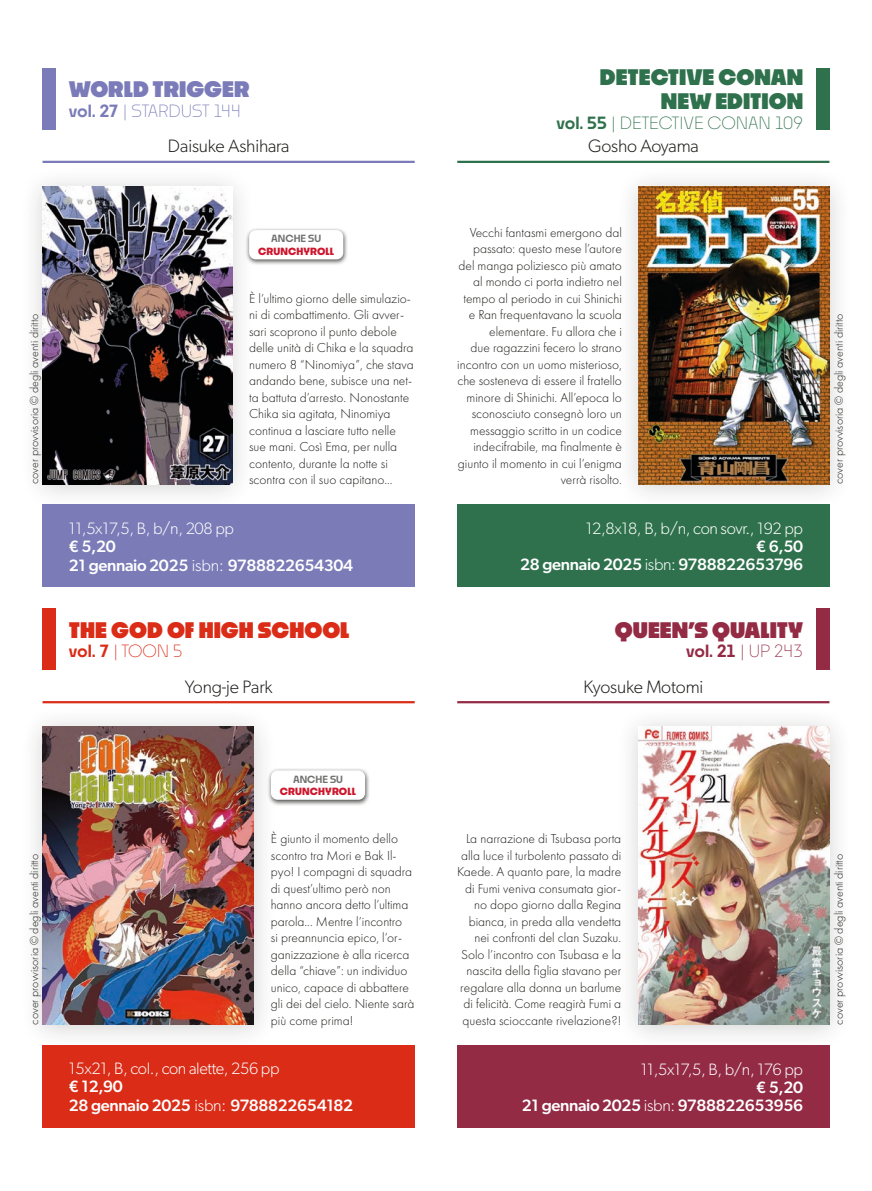
<style>
.page{position:relative;width:872px;height:1191px;background:#fff}
.page>*{position:absolute;margin:0;border:0;box-sizing:border-box;transform-origin:0 0}
.t1{font:900 21px/24px "Noka";color:#2e714c;text-align:right}
.t2{font:900 21px "Noka";color:#da2c17}
.t3{font:900 21px "Noka";color:#942b45}
.t4{font:900 21px "Noka";color:#7a7bb8}
.t5{font:300 18px "Gibson";letter-spacing:-.01em;color:#1d1d1b}
.t6{font:500 16.5px "Gibson";letter-spacing:-.02em;color:#fff}
.t7{font:300 16.5px/18px "Gibson";letter-spacing:-.02em;color:#fff}
.t8{font:300 16.5px "Noka";color:#2e714c}
.t9{font:300 16.5px "Noka";color:#7a7bb8}
.t10{font:600 16.5px "Noka";color:#942b45}
.t11{font:300 16.5px "Noka";color:#da2c17}
.t12{font:300 13.5px/16.5px "Futura PT";color:#1d1d1b;text-align:right}
.t13{font:300 12px "Futura PT";color:#1d1d1b}
.t14{font:700 9.75px "Noka";letter-spacing:.01em;color:#ce162c}
.t15{font:600 9.75px "Noka";color:#70706f}
.s1{font-weight:600}
.s2{font-weight:500}
.s3{font-weight:300}
</style>
<div class="page">
<div style="left:816px;top:608px;width:13px;height:61px;background:#942b45"></div>
<div style="left:43px;top:608px;width:13px;height:61px;background:#da2c17"></div>
<hr style="left:457px;top:701px;width:372px;height:2px;background:#942b45">
<hr style="left:43px;top:701px;width:372px;height:2px;background:#da2c17">
<div style="left:816px;top:68px;width:13px;height:61px;background:#2e714c"></div>
<div style="left:43px;top:68px;width:13px;height:61px;background:#7a7bb8"></div>
<hr style="left:457px;top:161px;width:372px;height:2px;background:#2e714c">
<hr style="left:43px;top:161px;width:372px;height:2px;background:#7a7bb8">
<div style="left:614px;top:705px;width:239px;height:345px;background:#1d1d1b;opacity:.2"></div>
<img style="left:638px;top:727px;width:191px;height:297px">
<div style="left:19px;top:705px;width:259px;height:345px;background:#1d1d1b;opacity:.2"></div>
<img style="left:43px;top:727px;width:211px;height:297px">
<div style="left:615px;top:165px;width:238px;height:345px;background:#1d1d1b;opacity:.2"></div>
<img style="left:639px;top:187px;width:190px;height:297px">
<div style="left:19px;top:165px;width:237px;height:345px;background:#1d1d1b;opacity:.2"></div>
<img style="left:43px;top:187px;width:189px;height:297px">
<div style="left:43px;top:1045px;width:371px;height:82px;background:#da2c17"></div>
<div style="left:457px;top:1045px;width:372px;height:82px;background:#932b45"></div>
<div style="left:43px;top:504px;width:371px;height:83px;background:#7a7bb7"></div>
<div style="left:457px;top:504px;width:372px;height:83px;background:#2e714c"></div>
<div style="left:245px;top:227px;width:104px;height:38px;background:#1d1d1b;opacity:.75"></div>
<div style="left:249px;top:230px;width:94px;height:29px;background:#fff;border-radius:7px"></div>
<div style="left:267px;top:767px;width:103px;height:39px;background:#1d1d1b;opacity:.75"></div>
<div style="left:271px;top:770px;width:94px;height:29px;background:#fff;border-radius:7px"></div>
<p class="t4" style="left:69px;top:76px;width:182px">WORLD TRIGGER</p>
<p class="t9" style="left:69px;top:100px;width:173px"><span class="s1">vol. 27</span> | STARDUST 144</p>
<p class="t1" style="left:600px;top:65px;width:205px">DETECTIVE CONAN<br>NEW EDITION</p>
<p class="t8" style="left:556px;top:112px;width:248px"><span class="s1">vol. 55</span> | DETECTIVE CONAN 109</p>
<p class="t5" style="left:168px;top:135px;width:123px">Daisuke Ashihara</p>
<p class="t5" style="left:588px;top:135px;width:112px">Gosho Aoyama</p>
<p class="t12" style="left:457px;top:224px;width:166px">Vecchi fantasmi emergono dal passato: questo mese l’autore del manga poliziesco più amato al mondo ci porta indietro nel tempo al periodo in cui Shinichi e Ran frequentavano la scuola elementare. Fu allora che i<br>due ragazzini fecero lo strano incontro con un uomo misterioso, che sosteneva di essere il fratello minore di Shinichi. All’epoca lo sconosciuto consegnò loro un messaggio scritto in un codice indecifrabile, ma finalmente è giunto il momento in cui l’enigma verrà risolto.</p>
<p class="t15" style="left:271px;top:233px;width:51px">ANCHE SU</p>
<p class="t14" style="left:258px;top:245px;width:78px">CRUNCHYROLL</p>
<p class="t12" style="left:249px;top:290px;width:166px;text-align:left">È l’ultimo giorno delle simulazio&shy;ni di combattimento. Gli avver&shy;sari scoprono il punto debole delle unità di Chika e la squadra numero 8 “Ninomiya”, che stava andando bene, subisce una net&shy;ta battuta d’arresto. Nonostante<br>Chika sia agitata, Ninomiya continua a lasciare tutto nelle sue mani. Così Ema, per nulla contento, durante la notte si scontra con il suo capitano...</p>
<p class="t13" style="left:27px;top:484px;width:172px;rotate:-90deg">cover provvisoria © degli aventi diritto</p>
<p class="t13" style="left:832px;top:484px;width:172px;rotate:-90deg">cover provvisoria © degli aventi diritto</p>
<p class="t7" style="left:69px;top:518px;width:167px">11,5x17,5, B, b/n, 208 pp <span class="s2">€ 5,20</span></p>
<p class="t6" style="left:69px;top:555px;width:286px">21 gennaio 2025 <span class="s3">isbn:</span> 9788822654304</p>
<p class="t2" style="left:69px;top:616px;width:282px">THE GOD OF HIGH SCHOOL</p>
<p class="t11" style="left:69px;top:640px;width:116px"><span class="s1">vol. 7</span> | TOON 5</p>
<p class="t7" style="left:586px;top:519px;width:219px">12,8x18, B, b/n, con sovr., 192 pp</p>
<p class="t6" style="left:756px;top:537px;width:48px">€ 6,50</p>
<p class="t6" style="left:520px;top:555px;width:284px">28 gennaio 2025 <span class="s3">isbn:</span> 9788822653796</p>
<p class="t3" style="left:615px;top:616px;width:190px">QUEEN’S QUALITY</p>
<p class="t10" style="left:686px;top:640px;width:118px">vol. 21 <span class="s3">| UP 243</span></p>
<p class="t5" style="left:185px;top:675px;width:89px">Yong-je Park</p>
<p class="t5" style="left:583px;top:675px;width:121px">Kyosuke Motomi</p>
<p class="t15" style="left:293px;top:773px;width:51px">ANCHE SU</p>
<p class="t14" style="left:280px;top:785px;width:78px">CRUNCHYROLL</p>
<p class="t12" style="left:271px;top:830px;width:145px;text-align:left">È giunto il momento dello scontro tra Mori e Bak Il&shy;pyo! I compagni di squadra di quest’ultimo però non hanno ancora detto l’ultima parola... Mentre l’incontro<br>si preannuncia epico, l’or&shy;ganizzazione è alla ricerca della “chiave”: un individuo unico, capace di abbattere gli dei del cielo. Niente sarà più come prima!</p>
<p class="t12" style="left:457px;top:830px;width:165px">La narrazione di Tsubasa porta alla luce il turbolento passato di<br>Kaede. A quanto pare, la madre di Fumi veniva consumata gior&shy;no dopo giorno dalla Regina bianca, in preda alla vendetta nei confronti del clan Suzaku.<br>Solo l’incontro con Tsubasa e la nascita della figlia stavano per regalare alla donna un barlume di felicità. Come reagirà Fumi a questa scioccante rivelazione?!</p>
<p class="t13" style="left:27px;top:1024px;width:172px;rotate:-90deg">cover provvisoria © degli aventi diritto</p>
<p class="t13" style="left:832px;top:1024px;width:172px;rotate:-90deg">cover provvisoria © degli aventi diritto</p>
<p class="t7" style="left:69px;top:1059px;width:212px">15x21, B, col., con alette, 256 pp <span class="s2">€ 12,90</span></p>
<p class="t6" style="left:69px;top:1095px;width:286px">28 gennaio 2025 <span class="s3">isbn:</span> 9788822654182</p>
<p class="t7" style="left:640px;top:1059px;width:164px">11,5x17,5, B, b/n, 176 pp</p>
<p class="t6" style="left:756px;top:1077px;width:48px">€ 5,20</p>
<p class="t6" style="left:522px;top:1095px;width:283px">21 gennaio 2025 <span class="s3">isbn:</span> 9788822653956</p>
</div>
